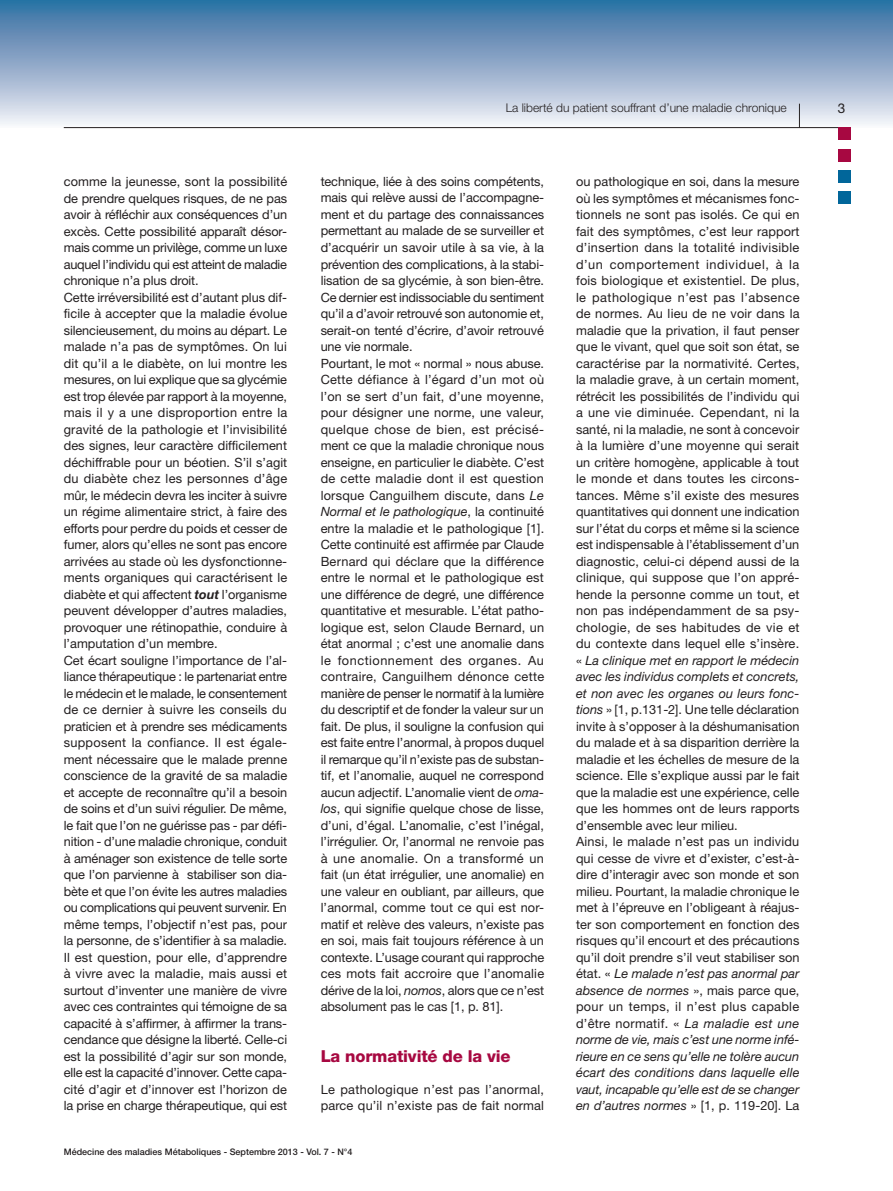
<style>
.page{position:relative;width:893px;height:1191px;background:#fff}
.page>*{position:absolute;margin:0;border:0;box-sizing:border-box;transform-origin:0 0}
.t1{font:800 16.5px "Helvetica Neue LT Std";letter-spacing:-.01em;color:#a70841}
.t2{font:13.5px "Helvetica Neue LT Std";color:#231f20}
.t3{font:12.75px/16.5px "Helvetica Neue LT Std";color:#231f20}
.t4{font:12.75px/16.5px "Helvetica Neue LT Std";letter-spacing:.02em;color:#231f20}
.t5{font:300 12px "Helvetica Neue LT Std";color:#231f20}
.t6{font:500 9px "Helvetica Neue LT Std";color:#231f20}
.s1{font-weight:700;font-style:italic}
.s2{font-style:italic}
</style>
<div class="page">
<div style="left:0;top:0;width:893px;height:128px;background:linear-gradient(to bottom,#2e6a9f,#f4eff6)"></div>
<svg style="left:799px;top:104px;width:1px;height:23px"></svg>
<hr style="left:64px;top:127px;width:786px;height:1px;background:#231f20">
<div style="left:838px;top:191px;width:12px;height:13px;background:#01669a"></div>
<div style="left:838px;top:149px;width:12px;height:12px;background:#a70841"></div>
<div style="left:838px;top:128px;width:12px;height:12px;background:#a70841"></div>
<div style="left:838px;top:170px;width:12px;height:13px;background:#01669a"></div>
<p class="t3" style="left:64px;top:173px;width:225px">comme la jeunesse, sont la possibilité de prendre quelques risques, de ne pas avoir à réfléchir aux conséquences d’un excès. Cette possibilité apparaît désor&shy;mais comme un privilège, comme un luxe auquel l’individu qui est atteint de maladie chronique n’a plus droit.<br>Cette irréversibilité est d’autant plus dif&shy;ficile à accepter que la maladie évolue silencieusement, du moins au départ. Le malade n’a pas de symptômes. On lui dit qu’il a le diabète, on lui montre les mesures, on lui explique que sa glycémie est trop élevée par rapport à la moyenne, mais il y a une disproportion entre la gravité de la pathologie et l’invisibilité des signes, leur caractère difficilement déchiffrable pour un béotien. S’il s’agit du diabète chez les personnes d’âge mûr, le médecin devra les inciter à suivre un régime alimentaire strict, à faire des efforts pour perdre du poids et cesser de fumer, alors qu’elles ne sont pas encore arrivées au stade où les dysfonctionne&shy;ments organiques qui caractérisent le diabète et qui affectent <span class="s1">tout</span> l’organisme peuvent développer d’autres maladies, provoquer une rétinopathie, conduire à l’amputation d’un membre.<br>Cet écart souligne l’importance de l’al&shy;liance thérapeutique : le partenariat entre le médecin et le malade, le consentement de ce dernier à suivre les conseils du praticien et à prendre ses médicaments supposent la confiance. Il est égale&shy;ment nécessaire que le malade prenne conscience de la gravité de sa maladie et accepte de reconnaître qu’il a besoin de soins et d’un suivi régulier. De même, le fait que l’on ne guérisse pas - par défi&shy;nition - d’une maladie chronique, conduit à aménager son existence de telle sorte que l’on parvienne à stabiliser son dia&shy;bète et que l’on évite les autres maladies ou complications qui peuvent survenir. En même temps, l’objectif n’est pas, pour la personne, de s’identifier à sa maladie.<br>Il est question, pour elle, d’apprendre à vivre avec la maladie, mais aussi et surtout d’inventer une manière de vivre avec ces contraintes qui témoigne de sa capacité à s’affirmer, à affirmer la trans&shy;cendance que désigne la liberté. Celle-ci est la possibilité d’agir sur son monde, elle est la capacité d’innover. Cette capa&shy;cité d’agir et d’innover est l’horizon de la prise en charge thérapeutique, qui est</p>
<p class="t5" style="left:506px;top:100px;width:282px">La liberté du patient souffrant d’une maladie chronique</p>
<p class="t2" style="left:838px;top:100px;width:9px">3</p>
<p class="t3" style="left:321px;top:173px;width:225px">technique, liée à des soins compétents, mais qui relève aussi de l’accompagne&shy;ment et du partage des connaissances permettant au malade de se surveiller et d’acquérir un savoir utile à sa vie, à la prévention des complications, à la stabi&shy;lisation de sa glycémie, à son bien-être.<br>Ce dernier est indissociable du sentiment qu’il a d’avoir retrouvé son autonomie et, serait-on tenté d’écrire, d’avoir retrouvé une vie normale.<br>Pourtant, le mot « normal » nous abuse.<br>Cette défiance à l’égard d’un mot où l’on se sert d’un fait, d’une moyenne, pour désigner une norme, une valeur, quelque chose de bien, est précisé&shy;ment ce que la maladie chronique nous enseigne, en particulier le diabète. C’est de cette maladie dont il est question lorsque Canguilhem discute, dans <span class="s2">Le Normal et le pathologique</span>, la continuité entre la maladie et le pathologique [1].<br>Cette continuité est affirmée par Claude Bernard qui déclare que la différence entre le normal et le pathologique est une différence de degré, une différence quantitative et mesurable. L’état patho&shy;logique est, selon Claude Bernard, un état anormal ; c’est une anomalie dans le fonctionnement des organes. Au contraire, Canguilhem dénonce cette manière de penser le normatif à la lumière du descriptif et de fonder la valeur sur un fait. De plus, il souligne la confusion qui est faite entre l’anormal, à propos duquel il remarque qu’il n’existe pas de substan&shy;tif, et l’anomalie, auquel ne correspond aucun adjectif. L’anomalie vient de <span class="s2">oma&shy;los</span>, qui signifie quelque chose de lisse, d’uni, d’égal. L’anomalie, c’est l’inégal, l’irrégulier. Or, l’anormal ne renvoie pas à une anomalie. On a transformé un fait (un état irrégulier, une anomalie) en une valeur en oubliant, par ailleurs, que l’anormal, comme tout ce qui est nor&shy;matif et relève des valeurs, n’existe pas en soi, mais fait toujours référence à un contexte. L’usage courant qui rapproche ces mots fait accroire que l’anomalie dérive de la loi, <span class="s2">nomos</span>, alors que ce n’est absolument pas le cas [1, p. 81].</p>
<p class="t1" style="left:321px;top:1046px;width:191px">La normativité de la vie</p>
<p class="t4" style="left:321px;top:1081px;width:225px">Le pathologique n’est pas l’anormal, parce qu’il n’existe pas de fait normal</p>
<p class="t3" style="left:576px;top:173px;width:225px">ou pathologique en soi, dans la mesure où les symptômes et mécanismes fonc&shy;tionnels ne sont pas isolés. Ce qui en fait des symptômes, c’est leur rapport d’insertion dans la totalité indivisible d’un comportement individuel, à la fois biologique et existentiel. De plus, le pathologique n’est pas l’absence de normes. Au lieu de ne voir dans la maladie que la privation, il faut penser que le vivant, quel que soit son état, se caractérise par la normativité. Certes, la maladie grave, à un certain moment, rétrécit les possibilités de l’individu qui a une vie diminuée. Cependant, ni la santé, ni la maladie, ne sont à concevoir à la lumière d’une moyenne qui serait un critère homogène, applicable à tout le monde et dans toutes les circons&shy;tances. Même s’il existe des mesures quantitatives qui donnent une indication sur l’état du corps et même si la science est indispensable à l’établissement d’un diagnostic, celui-ci dépend aussi de la clinique, qui suppose que l’on appré&shy;hende la personne comme un tout, et non pas indépendamment de sa psy&shy;chologie, de ses habitudes de vie et du contexte dans lequel elle s’insère. « <span class="s2">La clinique met en rapport le médecin avec les individus complets et concrets, et non avec les organes ou leurs fonc&shy;tions</span> » [1, p.131-2]. Une telle déclaration invite à s’opposer à la déshumanisation du malade et à sa disparition derrière la maladie et les échelles de mesure de la science. Elle s’explique aussi par le fait que la maladie est une expérience, celle que les hommes ont de leurs rapports d’ensemble avec leur milieu.<br>Ainsi, le malade n’est pas un individu qui cesse de vivre et d’exister, c’est-à&shy;dire d’interagir avec son monde et son milieu. Pourtant, la maladie chronique le met à l’épreuve en l’obligeant à réajus&shy;ter son comportement en fonction des risques qu’il encourt et des précautions qu’il doit prendre s’il veut stabiliser son état. « <span class="s2">Le malade n’est pas anormal par absence de normes</span> », mais parce que, pour un temps, il n’est plus capable d’être normatif. « <span class="s2">La maladie est une norme de vie, mais c’est une norme infé&shy;rieure en ce sens qu’elle ne tolère aucun écart des conditions dans laquelle elle vaut, incapable qu’elle est de se changer en d’autres normes</span> » [1, p. 119-20]. La</p>
<p class="t6" style="left:64px;top:1146px;width:290px">Médecine des maladies Métaboliques - Septembre 2013 - Vol. 7 - N°4</p>
</div>
